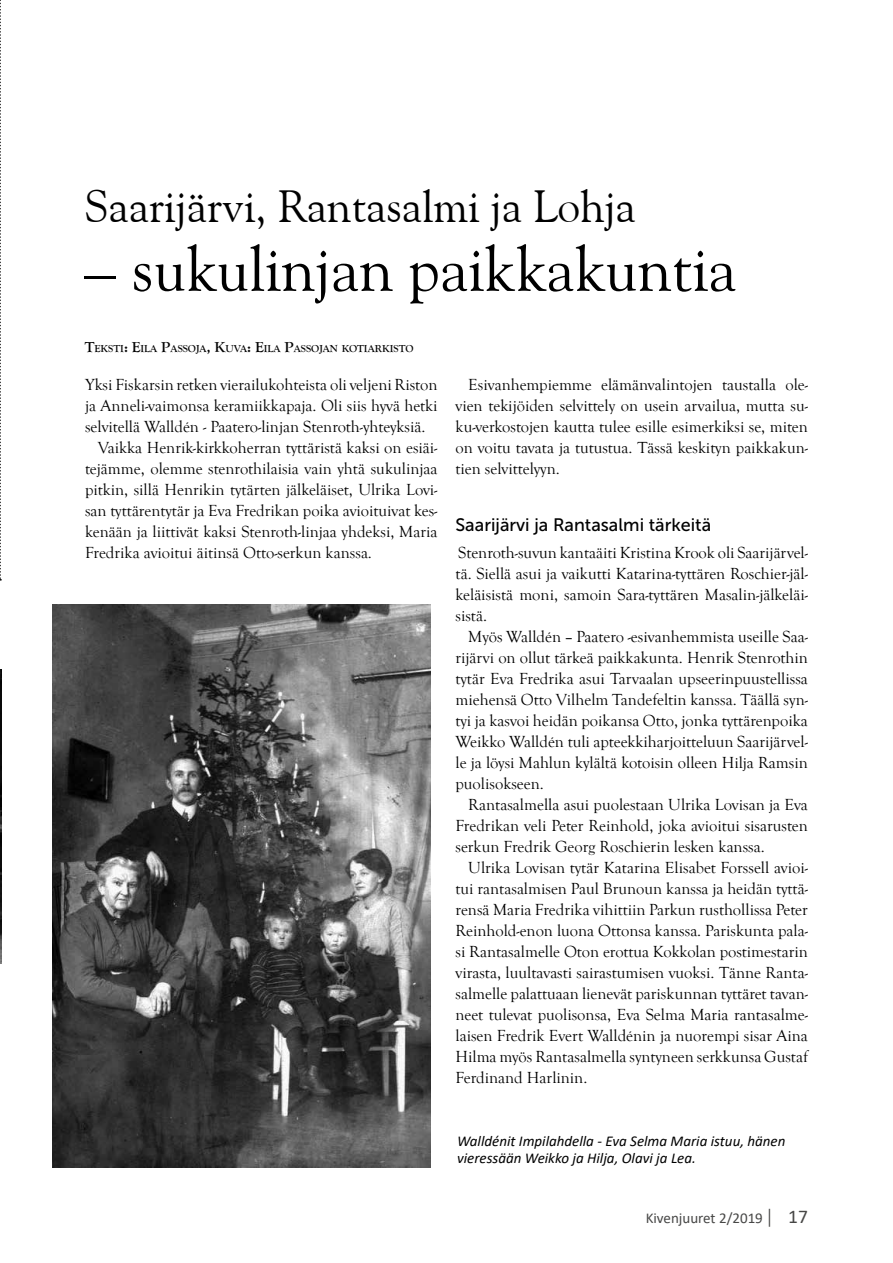
<style>
.page{position:relative;width:893px;height:1263px;background:#fff}
.page>*{position:absolute;margin:0;border:0;box-sizing:border-box;transform-origin:0 0}
.t1{font:63px "Goudy Old Style BT";color:#000}
.t2{font:45px "Goudy Old Style BT";color:#000}
.t3{font:18px "Museo Sans 500";color:#000}
.t4{font:16.5px/21px "Goudy Old Style T";color:#000;text-align:justify}
.t5{font:italic 15px/16.5px "Calibri";color:#000}
.t6{font:15px "Calibri";color:#474746}
.t7{font:700 10.5px "Goudy Old Style T";color:#000}
.s1{font-size:15px}
.s2{font-size:20.25px}
.s3{font-size:19.5px}
</style>
<div class="page">
<svg style="left:0;top:0;width:1px;height:581px"></svg>
<img style="left:0;top:670px;width:1px;height:293px">
<img style="left:52px;top:605px;width:378px;height:563px">
<h2 class="t2" style="left:85px;top:179px;width:553px">Saarijärvi, Rantasalmi ja Lohja</h2>
<h1 class="t1" style="left:85px;top:230px;width:653px">– sukulinjan paikkakuntia</h1>
<p class="t7" style="left:85px;top:343px;width:330px"><span class="s1">T</span>EKSTI<span class="s1">: E</span>ILA <span class="s1">P</span>ASSOJA<span class="s1">, K</span>UVA<span class="s1">: E</span>ILA <span class="s1">P</span>ASSOJAN KOTIARKISTO</p>
<p class="t4" style="left:85px;top:374px;width:354px">Yksi Fiskarsin retken vierailukohteista oli veljeni Riston</p>
<p class="t4" style="left:85px;top:395px;width:354px">ja Anneli-vaimonsa keramiikkapaja. Oli siis hyvä hetki</p>
<p class="t4" style="left:85px;top:416px;width:342px">selvitellä Walldén - Paatero-linjan Stenroth-yhteyksiä.</p>
<p class="t4" style="left:98px;top:437px;width:341px">Vaikka Henrik-kirkkoherran tyttäristä kaksi on esiäi-</p>
<p class="t4" style="left:85px;top:458px;width:354px">tejämme, olemme stenrothilaisia vain yhtä sukulinjaa</p>
<p class="t4" style="left:85px;top:479px;width:354px">pitkin, sillä Henrikin tytärten jälkeläiset, Ulrika Lovi-</p>
<p class="t4" style="left:85px;top:500px;width:354px">san tyttärentytär ja Eva Fredrikan poika avioituivat kes-</p>
<p class="t4" style="left:85px;top:521px;width:354px">kenään ja liittivät kaksi Stenroth-linjaa yhdeksi, Maria</p>
<p class="t4" style="left:85px;top:542px;width:288px">Fredrika avioitui äitinsä Otto-serkun kanssa.</p>
<p class="t4" style="left:455px;top:374px;width:354px;text-indent:13px">Esivanhempiemme elämänvalintojen taustalla ole&shy;vien tekijöiden selvittely on usein arvailua, mutta su&shy;ku-verkostojen kautta tulee esille esimerkiksi se, miten on voitu tavata ja tutustua. Tässä keskityn paikkakun&shy;tien selvittelyyn.</p>
<p class="t3" style="left:455px;top:514px;width:257px">Saarijärvi ja Rantasalmi tärkeitä</p>
<p class="t4" style="left:455px;top:542px;width:354px">Stenroth-suvun kantaäiti Kristina Krook oli Saarijärvel&shy;tä. Siellä asui ja vaikutti Katarina-tyttären Roschier-jäl&shy;keläisistä moni, samoin Sara-tyttären Masalin-jälkeläi&shy;sistä.</p>
<p class="t4" style="left:455px;top:626px;width:354px;text-indent:13px">Myös Walldén – Paatero -esivanhemmista useille Saa&shy;rijärvi on ollut tärkeä paikkakunta. Henrik Stenrothin tytär Eva Fredrika asui Tarvaalan upseerinpuustellissa miehensä Otto Vilhelm Tandefeltin kanssa. Täällä syn&shy;tyi ja kasvoi heidän poikansa Otto, jonka tyttärenpoika Weikko Walldén tuli apteekkiharjoitteluun Saarijärvel&shy;le ja löysi Mahlun kylältä kotoisin olleen Hilja Ramsin puolisokseen.</p>
<p class="t4" style="left:455px;top:795px;width:354px;text-indent:13px">Rantasalmella asui puolestaan Ulrika Lovisan ja Eva Fredrikan veli Peter Reinhold, joka avioitui sisarusten serkun Fredrik Georg Roschierin lesken kanssa.</p>
<p class="t4" style="left:455px;top:858px;width:354px;text-indent:13px">Ulrika Lovisan tytär Katarina Elisabet Forssell avioi&shy;tui rantasalmisen Paul Brunoun kanssa ja heidän tyttä&shy;rensä Maria Fredrika vihittiin Parkun rusthollissa Peter Reinhold-enon luona Ottonsa kanssa. Pariskunta pala&shy;si Rantasalmelle Oton erottua Kokkolan postimestarin virasta, luultavasti sairastumisen vuoksi. Tänne Ranta&shy;salmelle palattuaan lienevät pariskunnan tyttäret tavan&shy;neet tulevat puolisonsa, Eva Selma Maria rantasalme&shy;laisen Fredrik Evert Walldénin ja nuorempi sisar Aina Hilma myös Rantasalmella syntyneen serkkunsa Gustaf Ferdinand Harlinin.</p>
<p class="t5" style="left:457px;top:1132px;width:330px">Walldénit Impilahdella - Eva Selma Maria istuu, hänen vieressään Weikko ja Hilja, Olavi ja Lea.</p>
<p class="t6" style="left:646px;top:1208px;width:164px">Kivenjuuret 2/2019 <span class="s2">|</span> <span class="s3">17</span></p>
</div>
